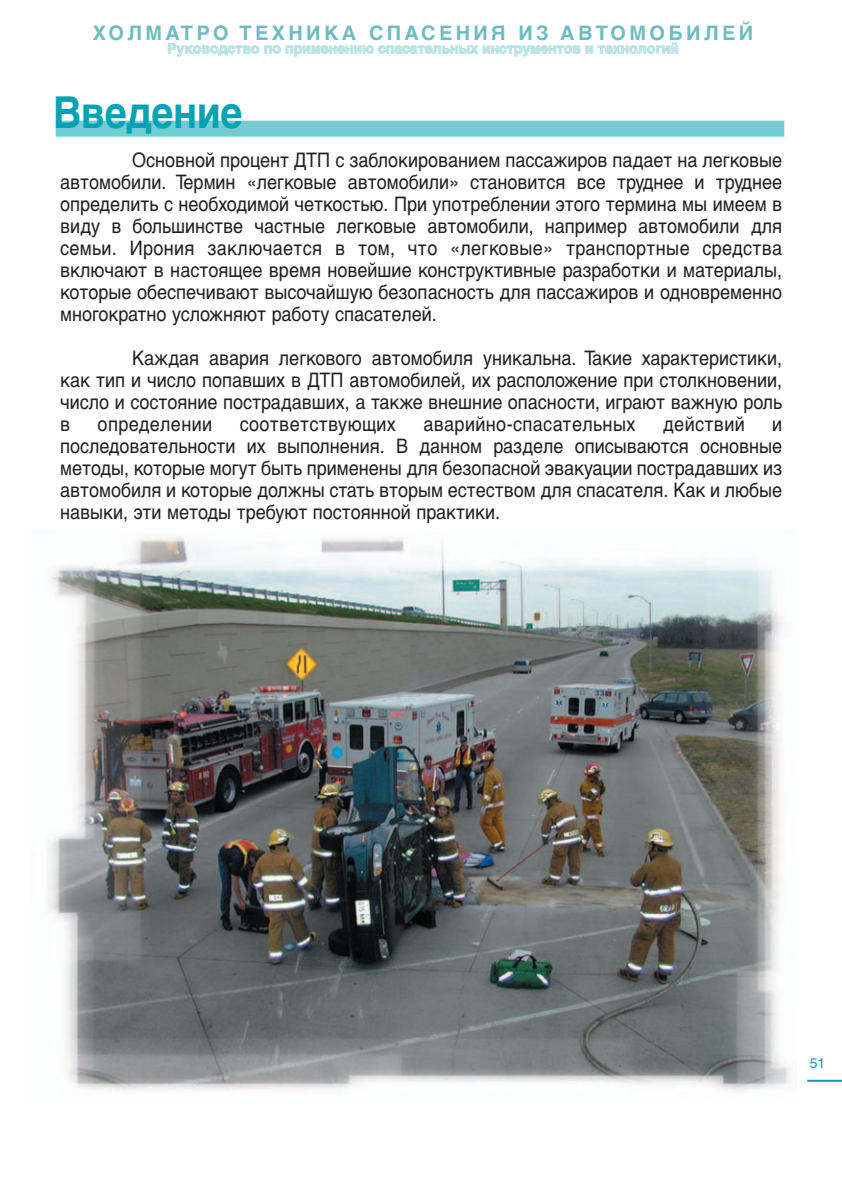
<style>
.page{position:relative;width:842px;height:1191px;background:#fff}
.page>*{position:absolute;margin:0;border:0;box-sizing:border-box;transform-origin:0 0}
.t1{font:700 44px "Helvetica Cyr";letter-spacing:-.01em;color:#00a3b4;scale:.9 1}
.t2{font:20px/22px "Helvetica Cyr Upright";color:#231f20;text-align:justify;scale:.9 1}
.t3{font:20px "Helvetica Cyr Upright";letter-spacing:.02em;color:#231f20;scale:.9 1}
.t4{font:700 20px "Helvetica Cyr";letter-spacing:.165em;color:#6ebcbf}
.t5{font:700 14px "Helvetica Cyr";color:#bae3e7}
.t6{font:14px "Helvetica Cyr Upright";color:#00a3b4}
</style>
<div class="page">
<hr style="left:807px;top:1079px;width:34px;height:2px;background:#00a3b4">
<img style="left:46px;top:536px;width:744px;height:556px">
<div style="left:56px;top:121px;width:728px;height:16px;background:#73ccd3"></div>
<p class="t4" style="left:93px;top:25px;width:662px">XOЛМАТРО ТЕХНИКА СПАСЕНИЯ ИЗ АВТОМОБИЛЕЙ</p>
<p class="t5" style="left:167px;top:43px;width:513px">Руководство по применению спасательных инструментов и технологий</p>
<h1 class="t1" style="left:53px;top:95px;width:212px">Введение</h1>
<p class="t2" style="left:60px;top:151px;width:804px;text-indent:72px">Основной процент ДТП с заблокированием пассажиров падает на легковые автомобили. Термин «легковые автомобили» становится все труднее и труднее определить с необходимой четкостью. При употреблении этого термина мы имеем в виду в большинстве частные легковые автомобили, например автомобили для семьи. Ирония заключается в том, что «легковые» транспортные средства включают в настоящее время новейшие конструктивные разработки и материалы, которые обеспечивают высочайшую безопасность для пассажиров и одновременно многократно усложняют работу спасателей.</p>
<p class="t2" style="left:60px;top:349px;width:804px;text-indent:72px">Каждая авария легкового автомобиля уникальна. Такие характеристики, как тип и число попавших в ДТП автомобилей, их расположение при столкновении, число и состояние пострадавших, а также внешние опасности, играют важную роль в</p>
<p class="t3" style="left:98px;top:416px;width:129px">определении</p>
<p class="t3" style="left:240px;top:416px;width:175px">соответствующих</p>
<p class="t3" style="left:423px;top:416px;width:237px">аварийно-спасательных</p>
<p class="t3" style="left:663px;top:416px;width:92px">действий</p>
<p class="t2" style="left:60px;top:415px;width:804px;text-indent:712px">и последовательности их выполнения. В данном разделе описываются основные методы, которые могут быть применены для безопасной эвакуации пострадавших из автомобиля и которые должны стать вторым естеством для спасателя. Как и любые навыки, эти методы требуют постоянной практики.</p>
<p class="t6" style="left:810px;top:1057px;width:17px">51</p>
</div>
